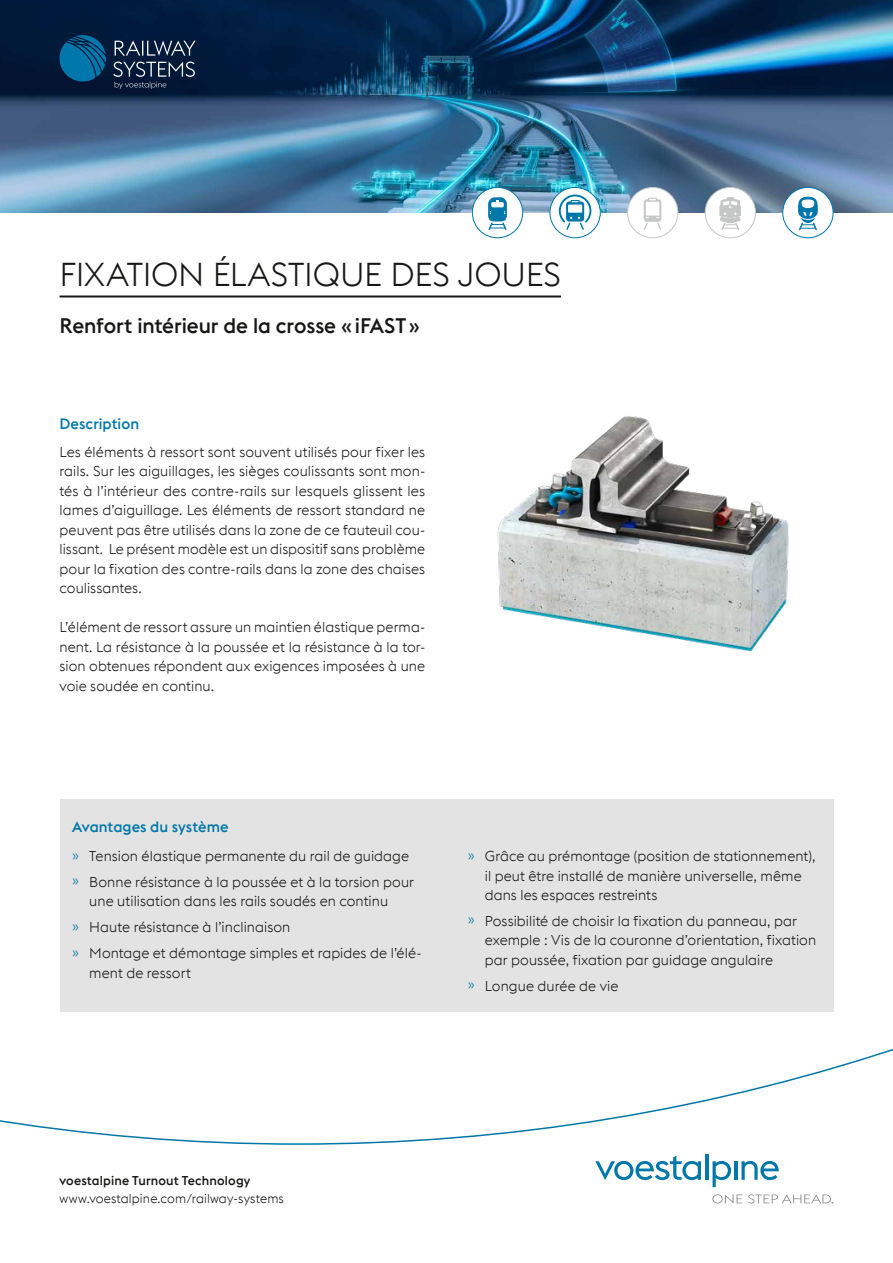
<style>
.page{position:relative;width:893px;height:1263px;background:#fff}
.page>*{position:absolute;margin:0;border:0;box-sizing:border-box;transform-origin:0 0}
.t1{font:300 33px "voestalpine";letter-spacing:-.01em;color:#181716}
.t2{font:500 21px "voestalpine";letter-spacing:-.005em;color:#181716}
.t3{font:500 15px "voestalpine";letter-spacing:.005em;color:#07a}
.t4{font:300 14.25px/19.5px "voestalpine";letter-spacing:.005em;color:#181716}
.t5{font:300 12.75px "voestalpine";letter-spacing:.01em;color:#181716}
.t6{font:500 12.75px "voestalpine";letter-spacing:.01em;color:#181716}
.s1{color:#07a}
</style>
<div class="page">
<svg style="left:0;top:1048px;width:893px;height:97px"></svg>
<svg style="left:595px;top:1156px;width:106px;height:24px"></svg>
<hr style="left:705px;top:1154px;width:3px;height:26px;background:#07a">
<svg style="left:713px;top:1161px;width:18px;height:26px"></svg>
<hr style="left:734px;top:1161px;width:3px;height:19px;background:#07a">
<svg style="left:741px;top:1161px;width:38px;height:19px"></svg>
<svg style="left:712px;top:1194px;width:30px;height:9px"></svg>
<svg style="left:748px;top:1194px;width:85px;height:9px"></svg>
<img style="left:0;top:0;width:893px;height:213px">
<svg style="left:59px;top:34px;width:47px;height:48px;background:#005480"></svg>
<svg style="left:115px;top:41px;width:81px;height:15px"></svg>
<svg style="left:113px;top:62px;width:82px;height:27px;background:#283a54"></svg>
<div style="left:60px;top:800px;width:773px;height:212px;background:#e3e3e3"></div>
<hr style="left:60px;top:295px;width:501px;height:2px;background:#181716">
<div style="left:628px;top:187px;width:50px;height:51px;background:#fff;border-radius:50%"></div>
<div style="left:627px;top:187px;width:51px;height:51px;border:1px solid #c5c6c6;border-radius:50%"></div>
<svg style="left:643px;top:198px;width:19px;height:32px"></svg>
<div style="left:783px;top:187px;width:50px;height:51px;background:#fff;border-radius:50%"></div>
<div style="left:782px;top:187px;width:51px;height:51px;border:1px solid #07a;border-radius:50%"></div>
<svg style="left:798px;top:196px;width:20px;height:35px"></svg>
<div style="left:705px;top:187px;width:50px;height:51px;background:#fff;border-radius:50%"></div>
<div style="left:705px;top:187px;width:51px;height:51px;border:1px solid #c5c6c6;border-radius:50%"></div>
<svg style="left:720px;top:197px;width:21px;height:33px"></svg>
<svg style="left:550px;top:187px;width:50px;height:51px"></svg>
<div style="left:550px;top:187px;width:51px;height:51px;border:1px solid #07a;border-radius:50%"></div>
<svg style="left:558px;top:194px;width:34px;height:37px"></svg>
<div style="left:472px;top:187px;width:51px;height:51px;background:#fff;border-radius:50%"></div>
<div style="left:472px;top:187px;width:51px;height:51px;border:1px solid #07a;border-radius:50%"></div>
<svg style="left:488px;top:197px;width:19px;height:33px"></svg>
<img style="left:497px;top:416px;width:292px;height:236px">
<h1 class="t1" style="left:60px;top:255px;width:503px">FIXATION ÉLASTIQUE DES JOUES</h1>
<h2 class="t2" style="left:60px;top:312px;width:362px">Renfort intérieur de la crosse «iFAST»</h2>
<p class="t3" style="left:60px;top:414px;width:81px">Description</p>
<p class="t4" style="left:60px;top:442px;width:367px;text-align:justify">Les éléments à ressort sont souvent utilisés pour fixer les rails. Sur les aiguillages, les sièges coulissants sont mon&shy;tés à l’intérieur des contre-rails sur lesquels glissent les lames d’aiguillage. Les éléments de ressort standard ne peuvent pas être utilisés dans la zone de ce fauteuil cou&shy;lissant. Le présent modèle est un dispositif sans problème pour la fixation des contre-rails dans la zone des chaises coulissantes.</p>
<p class="t4" style="left:60px;top:618px;width:367px;text-align:justify">L’élément de ressort assure un maintien élastique perma&shy;nent. La résistance à la poussée et la résistance à la tor&shy;sion obtenues répondent aux exigences imposées à une voie soudée en continu.</p>
<p class="t3" style="left:72px;top:817px;width:158px">Avantages du système</p>
<p class="t4" style="left:72px;top:843px;width:343px;line-height:26px"><span class="s1">»</span> Tension élastique permanente du rail de guidage <span class="s1">»</span> Bonne résistance à la poussée et à la torsion pour</p>
<p class="t4" style="left:72px;top:888px;width:351px;line-height:26px;text-indent:17px">une utilisation dans les rails soudés en continu<br><span class="s1">»</span> Haute résistance à l’inclinaison<br><span class="s1">»</span> Montage et démontage simples et rapides de l’élé-</p>
<p class="t4" style="left:89px;top:963px;width:103px">ment de ressort</p>
<p class="t4" style="left:485px;top:846px;width:332px;text-indent:-17px"><span class="s1">»</span> Grâce au prémontage (position de stationnement), il peut être installé de manière universelle, même dans les espaces restreints</p>
<p class="t4" style="left:485px;top:911px;width:333px;text-indent:-17px"><span class="s1">»</span> Possibilité de choisir la fixation du panneau, par exemple : Vis de la couronne d’orientation, fixation par poussée, fixation par guidage angulaire</p>
<p class="t4" style="left:468px;top:976px;width:152px"><span class="s1">»</span> Longue durée de vie</p>
<p class="t6" style="left:60px;top:1173px;width:192px">voestalpine Turnout Technology</p>
<p class="t5" style="left:60px;top:1191px;width:226px">www.voestalpine.com/railway-systems</p>
</div>
